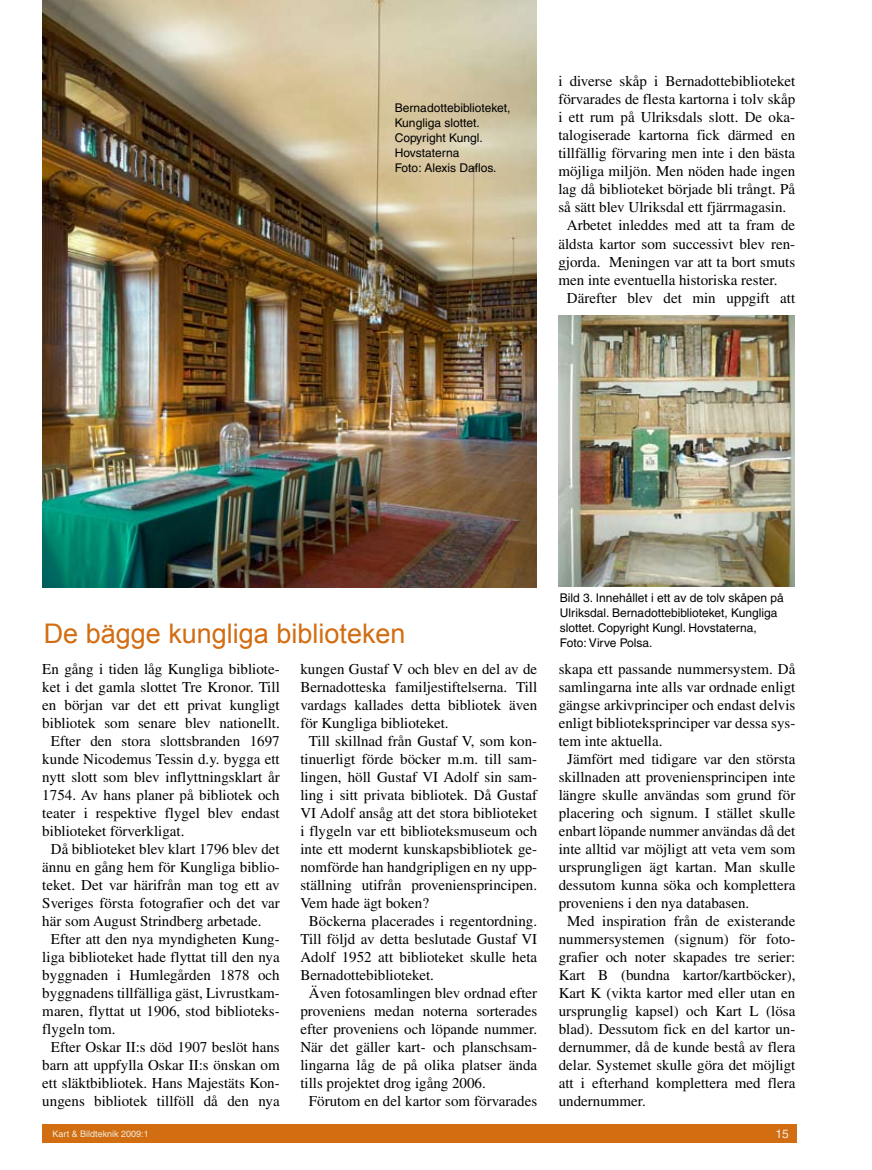
<style>
.page{position:relative;width:872px;height:1170px;background:#fff}
.page>*{position:absolute;margin:0;border:0;box-sizing:border-box;transform-origin:0 0}
.t1{font:27px "Arial";color:#d26d12}
.t2{font:15px "Times";color:#000}
.t3{font:12px/15px "Helvetica";color:#000}
.t4{font:12px "Helvetica";color:#efede0}
.t5{font:9px "Helvetica";color:#efede0}
</style>
<div class="page">
<div style="left:42px;top:1124px;width:754px;height:18px;background:#d26d12"></div>
<img style="left:43px;top:0;width:494px;height:588px">
<img style="left:558px;top:315px;width:236px;height:271px">
<p class="t3" style="left:395px;top:100px;width:117px">Bernadottebiblioteket,<br>Kungliga slottet.<br>Copyright Kungl.<br>Hovstaterna<br>Foto: Alexis Daflos.</p>
<p class="t2" style="left:558px;top:73px;width:238px">i diverse skåp i Bernadottebiblioteket</p>
<p class="t2" style="left:558px;top:91px;width:238px">förvarades de flesta kartorna i tolv skåp</p>
<p class="t2" style="left:558px;top:109px;width:238px">i ett rum på Ulriksdals slott. De oka-</p>
<p class="t2" style="left:558px;top:127px;width:238px">talogiserade kartorna fick därmed en</p>
<p class="t2" style="left:558px;top:145px;width:238px">tillfällig förvaring men inte i den bästa</p>
<p class="t2" style="left:558px;top:163px;width:238px">möjliga miljön. Men nöden hade ingen</p>
<p class="t2" style="left:558px;top:181px;width:238px">lag då biblioteket började bli trångt. På</p>
<p class="t2" style="left:558px;top:199px;width:229px">så sätt blev Ulriksdal ett fjärrmagasin.</p>
<p class="t2" style="left:567px;top:217px;width:230px">Arbetet inleddes med att ta fram de</p>
<p class="t2" style="left:558px;top:235px;width:238px">äldsta kartor som successivt blev ren-</p>
<p class="t2" style="left:558px;top:253px;width:238px">gjorda. Meningen var att ta bort smuts</p>
<p class="t2" style="left:558px;top:271px;width:220px">men inte eventuella historiska rester.</p>
<p class="t2" style="left:567px;top:289px;width:230px">Därefter blev det min uppgift att</p>
<h1 class="t1" style="left:44px;top:615px;width:363px">De bägge kungliga biblioteken</h1>
<p class="t2" style="left:42px;top:660px;width:239px">En gång i tiden låg Kungliga bibliote-</p>
<p class="t2" style="left:42px;top:678px;width:239px">ket i det gamla slottet Tre Kronor. Till</p>
<p class="t2" style="left:42px;top:696px;width:239px">en början var det ett privat kungligt</p>
<p class="t2" style="left:42px;top:714px;width:239px">bibliotek som senare blev nationellt.</p>
<p class="t2" style="left:51px;top:732px;width:230px">Efter den stora slottsbranden 1697</p>
<p class="t2" style="left:42px;top:750px;width:239px">kunde Nicodemus Tessin d.y. bygga ett</p>
<p class="t2" style="left:42px;top:768px;width:239px">nytt slott som blev inflyttningsklart år</p>
<p class="t2" style="left:42px;top:786px;width:239px">1754. Av hans planer på bibliotek och</p>
<p class="t2" style="left:42px;top:804px;width:239px">teater i respektive flygel blev endast</p>
<p class="t2" style="left:42px;top:822px;width:144px">biblioteket förverkligat.</p>
<p class="t2" style="left:51px;top:840px;width:230px">Då biblioteket blev klart 1796 blev det</p>
<p class="t2" style="left:42px;top:858px;width:239px">ännu en gång hem för Kungliga biblio-</p>
<p class="t2" style="left:42px;top:876px;width:239px">teket. Det var härifrån man tog ett av</p>
<p class="t2" style="left:42px;top:894px;width:239px">Sveriges första fotografier och det var</p>
<p class="t2" style="left:42px;top:912px;width:221px">här som August Strindberg arbetade.</p>
<p class="t2" style="left:51px;top:930px;width:230px">Efter att den nya myndigheten Kung-</p>
<p class="t2" style="left:42px;top:948px;width:239px">liga biblioteket hade flyttat till den nya</p>
<p class="t2" style="left:42px;top:966px;width:239px">byggnaden i Humlegården 1878 och</p>
<p class="t2" style="left:42px;top:984px;width:239px">byggnadens tillfälliga gäst, Livrustkam-</p>
<p class="t2" style="left:42px;top:1002px;width:239px">maren, flyttat ut 1906, stod biblioteks-</p>
<p class="t2" style="left:42px;top:1020px;width:75px">flygeln tom.</p>
<p class="t2" style="left:51px;top:1038px;width:230px">Efter Oskar II:s död 1907 beslöt hans</p>
<p class="t2" style="left:42px;top:1056px;width:239px">barn att uppfylla Oskar II:s önskan om</p>
<p class="t2" style="left:42px;top:1074px;width:239px">ett släktbibliotek. Hans Majestäts Kon-</p>
<p class="t2" style="left:42px;top:1092px;width:239px">ungens bibliotek tillföll då den nya</p>
<p class="t2" style="left:300px;top:660px;width:238px">kungen Gustaf V och blev en del av de</p>
<p class="t2" style="left:300px;top:678px;width:238px">Bernadotteska familjestiftelserna. Till</p>
<p class="t2" style="left:300px;top:696px;width:238px">vardags kallades detta bibliotek även</p>
<p class="t2" style="left:300px;top:714px;width:150px">för Kungliga biblioteket.</p>
<p class="t2" style="left:309px;top:732px;width:230px">Till skillnad från Gustaf V, som kon-</p>
<p class="t2" style="left:300px;top:750px;width:238px">tinuerligt förde böcker m.m. till sam-</p>
<p class="t2" style="left:300px;top:768px;width:238px">lingen, höll Gustaf VI Adolf sin sam-</p>
<p class="t2" style="left:300px;top:786px;width:238px">ling i sitt privata bibliotek. Då Gustaf</p>
<p class="t2" style="left:300px;top:804px;width:238px">VI Adolf ansåg att det stora biblioteket</p>
<p class="t2" style="left:300px;top:822px;width:238px">i flygeln var ett biblioteksmuseum och</p>
<p class="t2" style="left:300px;top:840px;width:238px">inte ett modernt kunskapsbibliotek ge-</p>
<p class="t2" style="left:300px;top:858px;width:238px">nomförde han handgripligen en ny upp-</p>
<p class="t2" style="left:300px;top:876px;width:238px">ställning utifrån proveniensprincipen.</p>
<p class="t2" style="left:300px;top:894px;width:130px">Vem hade ägt boken?</p>
<p class="t2" style="left:309px;top:912px;width:230px">Böckerna placerades i regentordning.</p>
<p class="t2" style="left:300px;top:930px;width:238px">Till följd av detta beslutade Gustaf VI</p>
<p class="t2" style="left:300px;top:948px;width:238px">Adolf 1952 att biblioteket skulle heta</p>
<p class="t2" style="left:300px;top:966px;width:135px">Bernadottebiblioteket.</p>
<p class="t2" style="left:309px;top:984px;width:230px">Även fotosamlingen blev ordnad efter</p>
<p class="t2" style="left:300px;top:1002px;width:238px">proveniens medan noterna sorterades</p>
<p class="t2" style="left:300px;top:1020px;width:238px">efter proveniens och löpande nummer.</p>
<p class="t2" style="left:300px;top:1038px;width:238px">När det gäller kart- och planschsam-</p>
<p class="t2" style="left:300px;top:1056px;width:238px">lingarna låg de på olika platser ända</p>
<p class="t2" style="left:300px;top:1074px;width:187px">tills projektet drog igång 2006.</p>
<p class="t2" style="left:309px;top:1092px;width:230px">Förutom en del kartor som förvarades</p>
<p class="t3" style="left:560px;top:590px;width:225px">Bild 3. Innehållet i ett av de tolv skåpen på Ulriksdal. Bernadottebiblioteket, Kungliga slottet. Copyright Kungl. Hovstaterna, Foto: Virve Polsa.</p>
<p class="t2" style="left:558px;top:660px;width:238px">skapa ett passande nummersystem. Då</p>
<p class="t2" style="left:558px;top:678px;width:238px">samlingarna inte alls var ordnade enligt</p>
<p class="t2" style="left:558px;top:696px;width:238px">gängse arkivprinciper och endast delvis</p>
<p class="t2" style="left:558px;top:714px;width:238px">enligt biblioteksprinciper var dessa sys-</p>
<p class="t2" style="left:558px;top:732px;width:105px">tem inte aktuella.</p>
<p class="t2" style="left:567px;top:750px;width:230px">Jämfört med tidigare var den största</p>
<p class="t2" style="left:558px;top:768px;width:238px">skillnaden att proveniensprincipen inte</p>
<p class="t2" style="left:558px;top:786px;width:238px">längre skulle användas som grund för</p>
<p class="t2" style="left:558px;top:804px;width:238px">placering och signum. I stället skulle</p>
<p class="t2" style="left:558px;top:822px;width:238px">enbart löpande nummer användas då det</p>
<p class="t2" style="left:558px;top:840px;width:238px">inte alltid var möjligt att veta vem som</p>
<p class="t2" style="left:558px;top:858px;width:238px">ursprungligen ägt kartan. Man skulle</p>
<p class="t2" style="left:558px;top:876px;width:238px">dessutom kunna söka och komplettera</p>
<p class="t2" style="left:558px;top:894px;width:192px">proveniens i den nya databasen.</p>
<p class="t2" style="left:567px;top:912px;width:230px">Med inspiration från de existerande</p>
<p class="t2" style="left:558px;top:930px;width:238px">nummersystemen (signum) för foto-</p>
<p class="t2" style="left:558px;top:948px;width:238px">grafier och noter skapades tre serier:</p>
<p class="t2" style="left:558px;top:966px;width:238px">Kart B (bundna kartor/kartböcker),</p>
<p class="t2" style="left:558px;top:984px;width:238px">Kart K (vikta kartor med eller utan en</p>
<p class="t2" style="left:558px;top:1002px;width:238px">ursprunglig kapsel) och Kart L (lösa</p>
<p class="t2" style="left:558px;top:1020px;width:238px">blad). Dessutom fick en del kartor un-</p>
<p class="t2" style="left:558px;top:1038px;width:238px">dernummer, då de kunde bestå av flera</p>
<p class="t2" style="left:558px;top:1056px;width:238px">delar. Systemet skulle göra det möjligt</p>
<p class="t2" style="left:558px;top:1074px;width:238px">att i efterhand komplettera med flera</p>
<p class="t2" style="left:558px;top:1092px;width:89px">undernummer.</p>
<p class="t4" style="left:66px;top:1121px;width:15px">15</p>
<p class="t5" style="left:52px;top:1128px;width:98px">Kart &amp; Bildteknik 2009:1</p>
<p class="t4" style="left:775px;top:1127px;width:15px">15</p>
</div>
